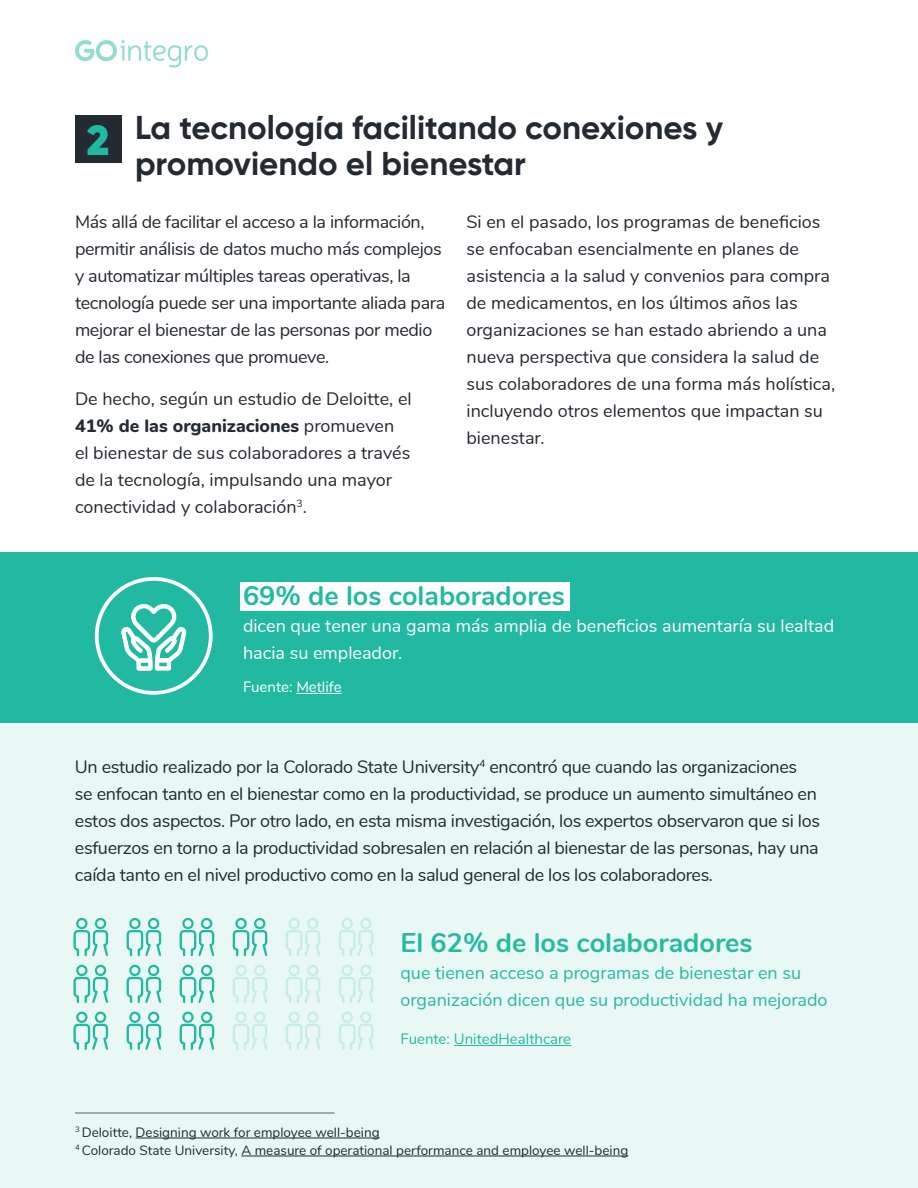
<style>
.page{position:relative;width:918px;height:1188px;background:#fff}
.page>*{position:absolute;margin:0;border:0;box-sizing:border-box;transform-origin:0 0}
.t1{font:900 42px "Gilroy";color:#21b9a2}
.t2{font:700 33px/36px "Gilroy";color:#242a32}
.t3{font:700 27px "Nunito";color:#26baa3}
.t4{font:700 27px "Nunito";color:#21b9a2}
.t5{font:18px/27px "Nunito";letter-spacing:-.02em;color:#242a32}
.t6{font:18px/27px "Nunito";color:#242a32}
.t7{font:18px/27px "Nunito";color:#26baa3}
.t8{font:18px/27px "Nunito";color:#fff}
.t9{font:15px "Nunito";color:#21b9a2}
.t10{font:15px "Nunito";color:#fff}
.t11{font:13.5px/18px "Nunito";color:#242a32}
.s1{font-weight:800}
</style>
<div class="page">
<svg style="left:75px;top:40px;width:133px;height:28px"></svg>
<div style="left:0;top:723px;width:918px;height:465px;background:#e9f8f5"></div>
<div style="left:75px;top:115px;width:47px;height:48px;background:#242a32"></div>
<hr style="left:136px;top:1138px;width:244px;height:1px;background:#242a32">
<hr style="left:241px;top:1156px;width:387px;height:1px;background:#242a32">
<hr style="left:75px;top:1112px;width:259px;height:2px;background:#242a32">
<div style="left:0;top:552px;width:918px;height:171px;background:#21b9a2"></div>
<div style="left:95px;top:577px;width:118px;height:118px;border:4px solid #fff;border-radius:50%"></div>
<div style="left:240px;top:582px;width:330px;height:28px;background:#fff"></div>
<hr style="left:296px;top:693px;width:46px;height:1px;background:#fff">
<svg style="left:121px;top:604px;width:65px;height:91px"></svg>
<svg style="left:73px;top:918px;width:35px;height:38px"></svg>
<svg style="left:127px;top:918px;width:34px;height:38px"></svg>
<svg style="left:180px;top:918px;width:34px;height:38px"></svg>
<svg style="left:233px;top:918px;width:34px;height:38px"></svg>
<svg style="left:286px;top:918px;width:34px;height:38px"></svg>
<svg style="left:339px;top:918px;width:35px;height:38px"></svg>
<svg style="left:73px;top:965px;width:35px;height:38px"></svg>
<svg style="left:127px;top:965px;width:34px;height:38px"></svg>
<svg style="left:180px;top:965px;width:34px;height:38px"></svg>
<svg style="left:233px;top:965px;width:34px;height:38px"></svg>
<svg style="left:286px;top:965px;width:34px;height:38px"></svg>
<svg style="left:339px;top:965px;width:35px;height:38px"></svg>
<svg style="left:73px;top:1012px;width:35px;height:38px"></svg>
<svg style="left:127px;top:1012px;width:34px;height:38px"></svg>
<svg style="left:180px;top:1012px;width:34px;height:38px"></svg>
<svg style="left:233px;top:1012px;width:34px;height:38px"></svg>
<svg style="left:286px;top:1012px;width:34px;height:38px"></svg>
<svg style="left:339px;top:1012px;width:35px;height:38px"></svg>
<hr style="left:454px;top:1045px;width:117px;height:1px;background:#21b9a2">
<h1 class="t1" style="left:87px;top:114px;width:24px">2</h1>
<h2 class="t2" style="left:135px;top:109px;width:590px">La tecnología facilitando conexiones y promoviendo el bienestar</h2>
<p class="t5" style="left:75px;top:207px;width:372px">Más allá de facilitar el acceso a la información, permitir análisis de datos mucho más complejos y automatizar múltiples tareas operativas, la tecnología puede ser una importante aliada para mejorar el bienestar de las personas por medio de las conexiones que promueve.</p>
<p class="t6" style="left:75px;top:384px;width:338px">De hecho, según un estudio de Deloitte, el <span class="s1">41% de las organizaciones</span> promueven el bienestar de sus colaboradores a través de la tecnología, impulsando una mayor conectividad y colaboración<sup>3</sup>.</p>
<p class="t6" style="left:466px;top:207px;width:370px">Si en el pasado, los programas de beneficios se enfocaban esencialmente en planes de asistencia a la salud y convenios para compra de medicamentos, en los últimos años las organizaciones se han estado abriendo a una nueva perspectiva que considera la salud de sus colaboradores de una forma más holística, incluyendo otros elementos que impactan su bienestar.</p>
<h3 class="t4" style="left:243px;top:576px;width:323px">69% de los colaboradores</h3>
<p class="t8" style="left:243px;top:612px;width:593px">dicen que tener una gama más amplia de beneficios aumentaría su lealtad hacia su empleador.</p>
<p class="t10" style="left:243px;top:676px;width:100px">Fuente: Metlife</p>
<p class="t5" style="left:75px;top:752px;width:747px">Un estudio realizado por la Colorado State University<sup>4</sup> encontró que cuando las organizaciones<br>se enfocan tanto en el bienestar como en la productividad, se produce un aumento simultáneo en estos dos aspectos. Por otro lado, en esta misma investigación, los expertos observaron que si los esfuerzos en torno a la productividad sobresalen en relación al bienestar de las personas, hay una caída tanto en el nivel productivo como en la salud general de los los colaboradores.</p>
<h3 class="t3" style="left:400px;top:923px;width:354px">El 62% de los colaboradores</h3>
<p class="t7" style="left:400px;top:959px;width:429px">que tienen acceso a programas de bienestar en su organización dicen que su productividad ha mejorado</p>
<p class="t9" style="left:400px;top:1028px;width:172px">Fuente: UnitedHealthcare</p>
<p class="t11" style="left:75px;top:1123px;width:555px"><sup>3</sup> Deloitte, Designing work for employee well-being<br><sup>4</sup> Colorado State University, A measure of operational performance and employee well-being</p>
</div>
